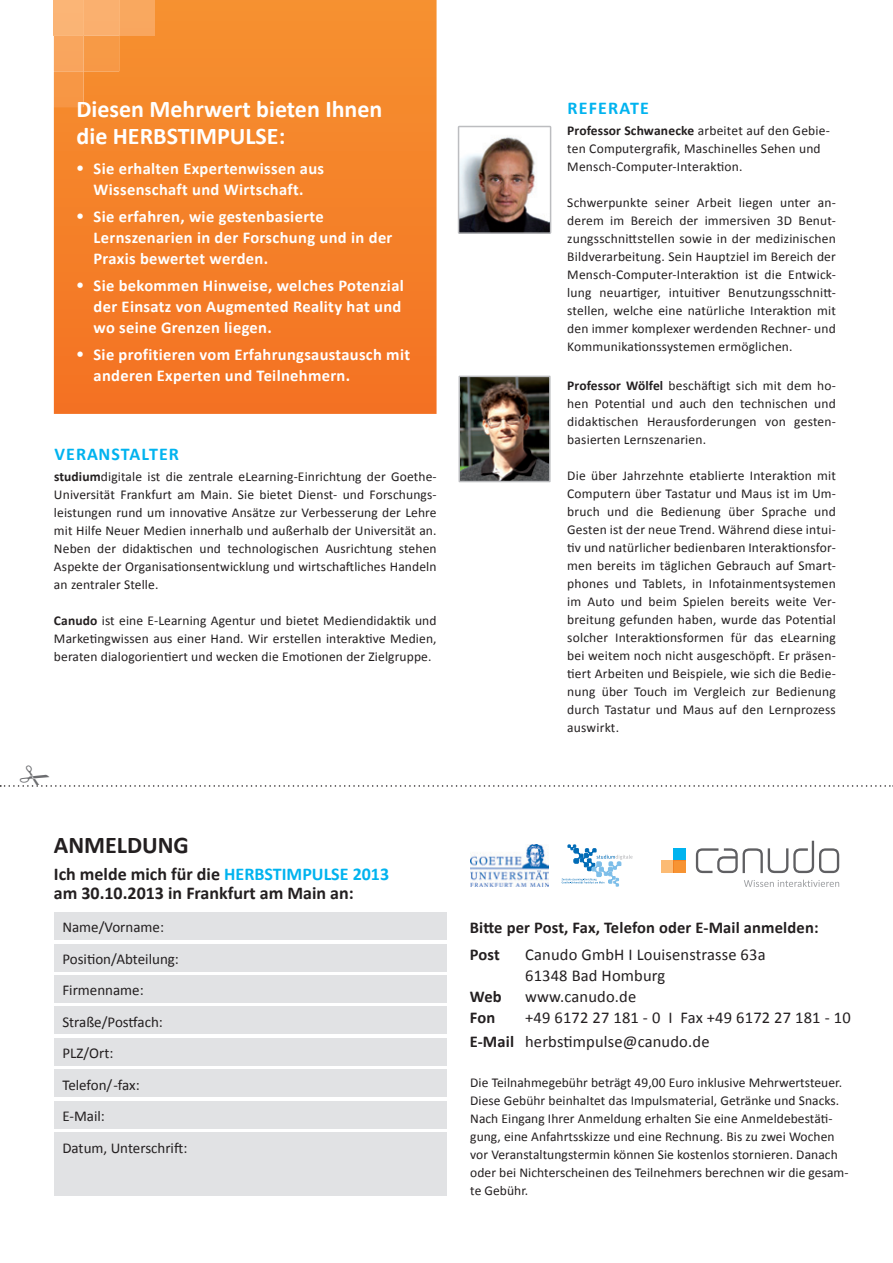
<style>
.page{position:relative;width:893px;height:1263px;background:#fff}
.page>*{position:absolute;margin:0;border:0;box-sizing:border-box;transform-origin:0 0}
.t1{font:700 24px/27px "Calibri";color:#fff}
.t2{font:700 24px "Calibri";color:#231f20}
.t3{font:700 18px/19.5px "Calibri";color:#231f20}
.t4{font:700 18px "Calibri";letter-spacing:.065em;color:#00b3ef}
.t5{font:700 16.5px/21px "Calibri";letter-spacing:.02em;color:#fff}
.t6{font:16.5px/21px "Calibri";letter-spacing:.01em;color:#231f20}
.t7{font:700 16.5px/27px "Calibri";letter-spacing:.01em;color:#231f20}
.t8{font:15px/31.5px "Calibri";color:#231f20}
.t9{font:13.5px/18px "Calibri";letter-spacing:.005em;color:#231f20;text-align:justify}
.s1{font-size:15px}
.s2{font-weight:700}
.s3{color:#00b3ef}
</style>
<div class="page">
<div style="left:54px;top:912px;width:393px;height:28px;background:#e1e2e4"></div>
<div style="left:54px;top:975px;width:393px;height:28px;background:#e1e2e4"></div>
<div style="left:54px;top:944px;width:393px;height:27px;background:#e1e2e4"></div>
<div style="left:54px;top:1006px;width:393px;height:28px;background:#e1e2e4"></div>
<div style="left:54px;top:1038px;width:393px;height:28px;background:#e1e2e4"></div>
<div style="left:54px;top:1101px;width:393px;height:28px;background:#e1e2e4"></div>
<div style="left:54px;top:1069px;width:393px;height:28px;background:#e1e2e4"></div>
<div style="left:54px;top:1132px;width:393px;height:63px;background:#e1e2e4"></div>
<svg style="left:54px;top:0;width:383px;height:414px;background:#f48129"></svg>
<svg style="left:696px;top:841px;width:143px;height:32px"></svg>
<svg style="left:744px;top:880px;width:95px;height:7px"></svg>
<div style="left:661px;top:861px;width:13px;height:12px;background:#fcbb74"></div>
<div style="left:674px;top:861px;width:12px;height:12px;background:#f79332"></div>
<svg style="left:674px;top:848px;width:12px;height:13px"></svg>
<img style="left:461px;top:137px;width:87px;height:94px">
<div style="left:458px;top:126px;width:93px;height:108px;border:2px solid #bcbdc0"></div>
<img style="left:462px;top:379px;width:86px;height:100px">
<div style="left:459px;top:376px;width:92px;height:106px;border:2px solid #bcbdc0"></div>
<img style="left:471px;top:844px;width:78px;height:42px">
<svg style="left:562px;top:845px;width:70px;height:41px"></svg>
<div style="left:119px;top:0;width:36px;height:36px;background:#f9a85f"></div>
<hr style="left:119px;top:0;width:1px;height:36px;background:#fbb577">
<svg style="left:53px;top:0;width:66px;height:107px;background:#f8a156"></svg>
<svg style="left:0;top:785px;width:893px;height:2px"></svg>
<h1 class="t1" style="left:77px;top:95px;width:307px">Diesen Mehrwert bieten Ihnen die HERBSTIMPULSE:</h1>
<p class="t5" style="left:77px;top:158px;width:249px;text-align:center"><span class="s1">•</span> Sie erhalten Expertenwissen aus<br>Wissenschaft und Wirtschaft.</p>
<p class="t5" style="left:94px;top:206px;width:300px;text-indent:-17px"><span class="s1">•</span> Sie erfahren, wie gestenbasierte<br>Lernszenarien in der Forschung und in der<br>Praxis bewertet werden.</p>
<p class="t5" style="left:94px;top:275px;width:312px;text-indent:-17px"><span class="s1">•</span> Sie bekommen Hinweise, welches Potenzial der Einsatz von Augmented Reality hat und wo seine Grenzen liegen.</p>
<p class="t5" style="left:94px;top:344px;width:318px;text-indent:-17px"><span class="s1">•</span> Sie profitieren vom Erfahrungsaustausch mit anderen Experten und Teilnehmern.</p>
<h2 class="t4" style="left:54px;top:442px;width:126px">VERANSTALTER</h2>
<p class="t9" style="left:54px;top:468px;width:384px"><span class="s2">studium</span>digitale ist die zentrale eLearning-Einrichtung der Goethe-Universität Frankfurt am Main. Sie bietet Dienst- und Forschungs&shy;leistungen rund um innovative Ansätze zur Verbesserung der Lehre mit Hilfe Neuer Medien innerhalb und außerhalb der Universität an.<br>Neben der didaktischen und technologischen Ausrichtung stehen Aspekte der Organisationsentwicklung und wirtschaftliches Handeln an zentraler Stelle.</p>
<p class="t9" style="left:54px;top:611px;width:384px"><span class="s2">Canudo</span> ist eine E-Learning Agentur und bietet Mediendidaktik und Marketingwissen aus einer Hand. Wir erstellen interaktive Medien, beraten dialogorientiert und wecken die Emotionen der Zielgruppe.</p>
<h2 class="t4" style="left:568px;top:97px;width:83px">REFERATE</h2>
<p class="t9" style="left:567px;top:122px;width:264px;text-align:left"><span class="s2">Professor Schwanecke</span> arbeitet auf den Gebie&shy;ten Computergrafik, Maschinelles Sehen und<br>Mensch-Computer-Interaktion.</p>
<p class="t9" style="left:567px;top:194px;width:270px">Schwerpunkte seiner Arbeit liegen unter an&shy;derem im Bereich der immersiven 3D Benut&shy;zungsschnittstellen sowie in der medizinischen Bildverarbeitung. Sein Hauptziel im Bereich der Mensch-Computer-Interaktion ist die Entwick&shy;lung neuartiger, intuitiver Benutzungsschnitt&shy;stellen, welche eine natürliche Interaktion mit den immer komplexer werdenden Rechner- und Kommunikationssystemen ermöglichen.</p>
<p class="t9" style="left:567px;top:377px;width:270px"><span class="s2">Professor Wölfel</span> beschäftigt sich mit dem ho&shy;hen Potential und auch den technischen und didaktischen Herausforderungen von gesten&shy;basierten Lernszenarien.</p>
<p class="t9" style="left:567px;top:467px;width:270px">Die über Jahrzehnte etablierte Interaktion mit Computern über Tastatur und Maus ist im Um&shy;bruch und die Bedienung über Sprache und Gesten ist der neue Trend. Während diese intui&shy;tiv und natürlicher bedienbaren Interaktionsfor&shy;men bereits im täglichen Gebrauch auf Smart&shy;phones und Tablets, in Infotainmentsystemen im Auto und beim Spielen bereits weite Ver&shy;breitung gefunden haben, wurde das Potential solcher Interaktionsformen für das eLearning bei weitem noch nicht ausgeschöpft. Er präsen&shy;tiert Arbeiten und Beispiele, wie sich die Bedie&shy;nung über Touch im Vergleich zur Bedienung durch Tastatur und Maus auf den Lernprozess auswirkt.</p>
<h1 class="t2" style="left:54px;top:829px;width:137px">ANMELDUNG</h1>
<h2 class="t3" style="left:54px;top:864px;width:337px">Ich melde mich für die <span class="s3">HERBSTIMPULSE 2013 </span>am 30.10.2013 in Frankfurt am Main an:</h2>
<p class="t8" style="left:62px;top:911px;width:126px">Name/Vorname:<br>Position/Abteilung:<br>Firmenname:<br>Straße/Postfach:<br>PLZ/Ort:<br>Telefon/ -fax:<br>E-Mail:<br>Datum, Unterschrift:</p>
<p class="t7" style="left:470px;top:914px;width:350px">Bitte per Post, Fax, Telefon oder E-Mail anmelden:<br>Post</p>
<p class="t6" style="left:525px;top:944px;width:242px">Canudo GmbH I Louisenstrasse 63a<br>61348 Bad Homburg</p>
<p class="t7" style="left:470px;top:983px;width:33px">Web</p>
<p class="t6" style="left:525px;top:986px;width:113px">www.canudo.de</p>
<p class="t7" style="left:470px;top:1004px;width:27px">Fon</p>
<p class="t6" style="left:470px;top:1006px;width:382px;line-height:24px;text-indent:55px">+49 6172 27 181 - 0 I Fax +49 6172 27 181 - 10<br><span class="s2">E-Mail</span> herbstimpulse@canudo.de</p>
<p class="t9" style="left:470px;top:1074px;width:380px;text-align:left">Die Teilnahmegebühr beträgt 49,00 Euro inklusive Mehrwertsteuer.<br>Diese Gebühr beinhaltet das Impulsmaterial, Getränke und Snacks.<br>Nach Eingang Ihrer Anmeldung erhalten Sie eine Anmeldebestäti&shy;gung, eine Anfahrtsskizze und eine Rechnung. Bis zu zwei Wochen vor Veranstaltungstermin können Sie kostenlos stornieren. Danach oder bei Nichterscheinen des Teilnehmers berechnen wir die gesam&shy;te Gebühr.</p>
</div>
